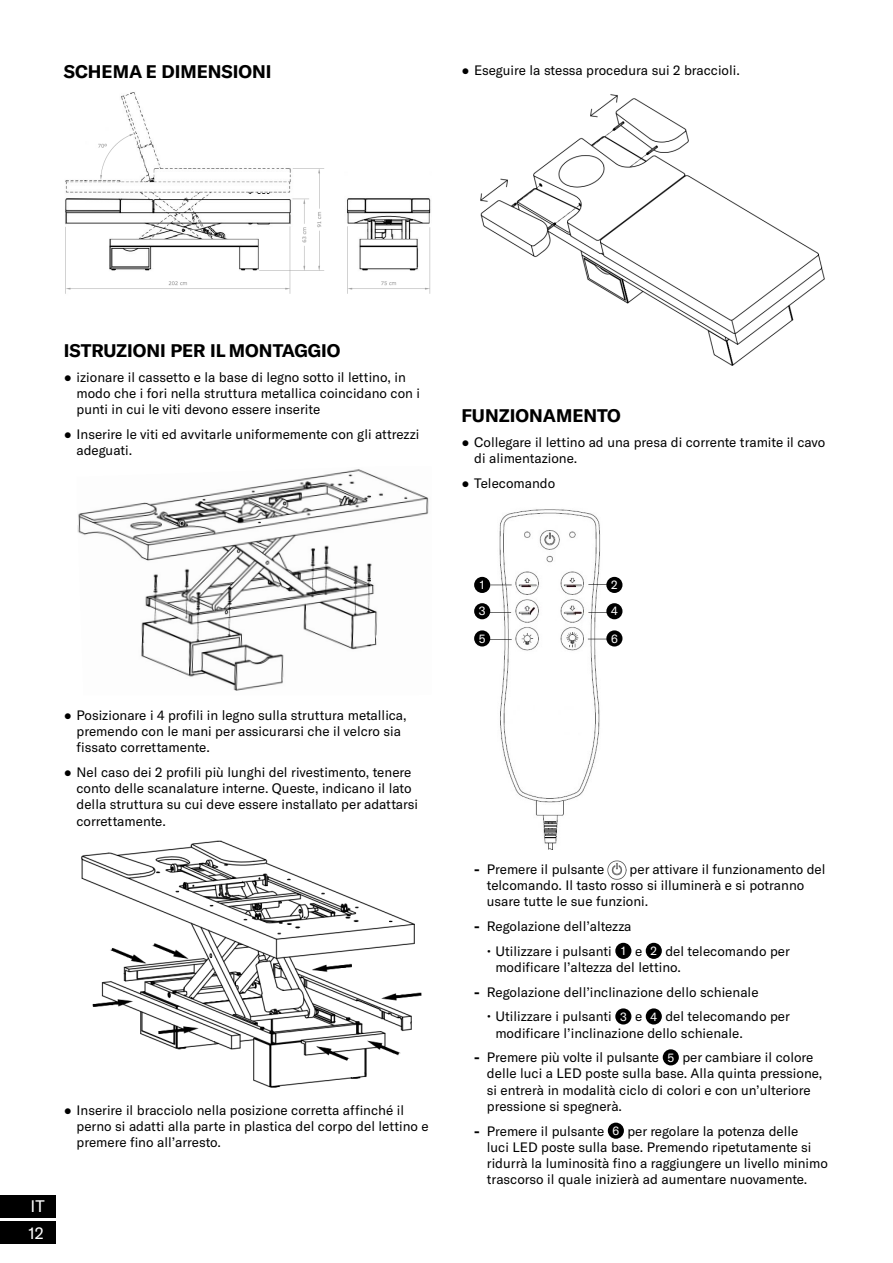
<style>
.page{position:relative;width:893px;height:1263px;background:#fff}
.page>*{position:absolute;margin:0;border:0;box-sizing:border-box;transform-origin:0 0}
.t1{font:700 18px "GT America";color:#000}
.t2{font:16.5px "GT America";color:#fff}
.t3{font:13.5px/16.2px "GT America";color:#000}
.t4{font:12px/26.2px "GT America";color:#fff}
.s1{font-family:"Arial"}
.s2{font-weight:700}
.s3{font-size:12px;color:#fff}
</style>
<div class="page">
<div style="left:0;top:1221px;width:56px;height:22px;background:#000"></div>
<div style="left:0;top:1195px;width:56px;height:22px;background:#000"></div>
<img style="left:65px;top:92px;width:366px;height:202px">
<img style="left:77px;top:469px;width:352px;height:222px">
<img style="left:81px;top:840px;width:341px;height:248px">
<img style="left:480px;top:94px;width:345px;height:272px">
<img style="left:490px;top:509px;width:116px;height:340px">
<div style="left:474px;top:577px;width:16px;height:16px;background:#000;border-radius:50%"></div>
<div style="left:474px;top:603px;width:16px;height:16px;background:#000;border-radius:50%"></div>
<div style="left:474px;top:630px;width:16px;height:16px;background:#000;border-radius:50%"></div>
<div style="left:606px;top:577px;width:16px;height:16px;background:#000;border-radius:50%"></div>
<div style="left:606px;top:603px;width:16px;height:16px;background:#000;border-radius:50%"></div>
<div style="left:606px;top:630px;width:16px;height:16px;background:#000;border-radius:50%"></div>
<img style="left:608px;top:861px;width:18px;height:18px">
<div style="left:615px;top:943px;width:16px;height:16px;background:#000;border-radius:50%"></div>
<div style="left:646px;top:943px;width:16px;height:16px;background:#000;border-radius:50%"></div>
<div style="left:615px;top:1008px;width:16px;height:16px;background:#000;border-radius:50%"></div>
<div style="left:646px;top:1008px;width:16px;height:16px;background:#000;border-radius:50%"></div>
<div style="left:663px;top:1049px;width:16px;height:16px;background:#000;border-radius:50%"></div>
<div style="left:608px;top:1122px;width:16px;height:17px;background:#000;border-radius:50%"></div>
<h1 class="t1" style="left:64px;top:61px;width:209px">SCHEMA E DIMENSIONI</h1>
<p class="t3" style="left:461px;top:62px;width:280px"><span class="s1">●</span> Eseguire la stessa procedura sui 2 braccioli.</p>
<h1 class="t1" style="left:64px;top:340px;width:278px">ISTRUZIONI PER IL MONTAGGIO</h1>
<p class="t3" style="left:77px;top:369px;width:345px;text-indent:-13px"><span class="s1">●</span> izionare il cassetto e la base di legno sotto il lettino, in modo che i fori nella struttura metallica coincidano con i punti in cui le viti devono essere inserite</p>
<p class="t3" style="left:77px;top:426px;width:344px;text-indent:-13px"><span class="s1">●</span> Inserire le viti ed avvitarle uniformemente con gli attrezzi adeguati.</p>
<h1 class="t1" style="left:461px;top:405px;width:161px">FUNZIONAMENTO</h1>
<p class="t3" style="left:474px;top:434px;width:353px;text-indent:-13px"><span class="s1">●</span> Collegare il lettino ad una presa di corrente tramite il cavo di alimentazione.</p>
<p class="t3" style="left:461px;top:475px;width:95px"><span class="s1">●</span> Telecomando</p>
<p class="t3" style="left:77px;top:707px;width:332px;text-indent:-13px"><span class="s1">●</span> Posizionare i 4 profili in legno sulla struttura metallica, premendo con le mani per assicurarsi che il velcro sia fissato correttamente.</p>
<p class="t3" style="left:77px;top:764px;width:343px;text-indent:-13px"><span class="s1">●</span> Nel caso dei 2 profili più lunghi del rivestimento, tenere conto delle scanalature interne. Queste, indicano il lato della struttura su cui deve essere installato per adattarsi correttamente.</p>
<p class="t3" style="left:77px;top:1102px;width:354px;text-indent:-13px"><span class="s1">●</span> Inserire il bracciolo nella posizione corretta affinché il perno si adatti alla parte in plastica del corpo del lettino e premere fino all’arresto.</p>
<p class="t2" style="left:31px;top:1197px;width:16px">IT</p>
<p class="t2" style="left:28px;top:1223px;width:17px">12</p>
<p class="t4" style="left:479px;top:572px;width:8px">1<br>3</p>
<p class="t4" style="left:479px;top:625px;width:8px">5</p>
<p class="t4" style="left:611px;top:572px;width:8px">2<br>4</p>
<p class="t4" style="left:611px;top:625px;width:8px">6</p>
<p class="t3" style="left:487px;top:861px;width:340px;text-indent:143px">per attivare il funzionamento del telcomando. Il tasto rosso si illuminerà e si potranno usare tutte le sue funzioni.</p>
<p class="t3" style="left:474px;top:918px;width:159px"><span class="s2">-</span> Regolazione dell’altezza</p>
<p class="t3" style="left:495px;top:943px;width:296px;text-indent:-8px">• Utilizzare i pulsanti <span class="s3">1</span> e <span class="s3">2</span> del telecomando per modificare l’altezza del lettino.</p>
<p class="t3" style="left:474px;top:984px;width:286px"><span class="s2">-</span> Regolazione dell’inclinazione dello schienale</p>
<p class="t3" style="left:495px;top:1008px;width:296px;text-indent:-9px">• Utilizzare i pulsanti <span class="s3">3</span> e <span class="s3">4</span> del telecomando per modificare l’inclinazione dello schienale.</p>
<p class="t3" style="left:487px;top:1049px;width:337px;text-indent:-13px"><span class="s2">-</span> Premere più volte il pulsante <span class="s3">5</span> per cambiare il colore delle luci a LED poste sulla base. Alla quinta pressione, si entrerà in modalità ciclo di colori e con un’ulteriore pressione si spegnerà.</p>
<p class="t3" style="left:487px;top:1123px;width:343px;text-indent:-13px"><span class="s2">-</span> Premere il pulsante <span class="s3">6</span> per regolare la potenza delle<br>luci LED poste sulla base. Premendo ripetutamente si ridurrà la luminosità fino a raggiungere un livello minimo trascorso il quale inizierà ad aumentare nuovamente.</p>
<p class="t3" style="left:474px;top:861px;width:132px"><span class="s2">-</span> Premere il pulsante</p>
</div>
